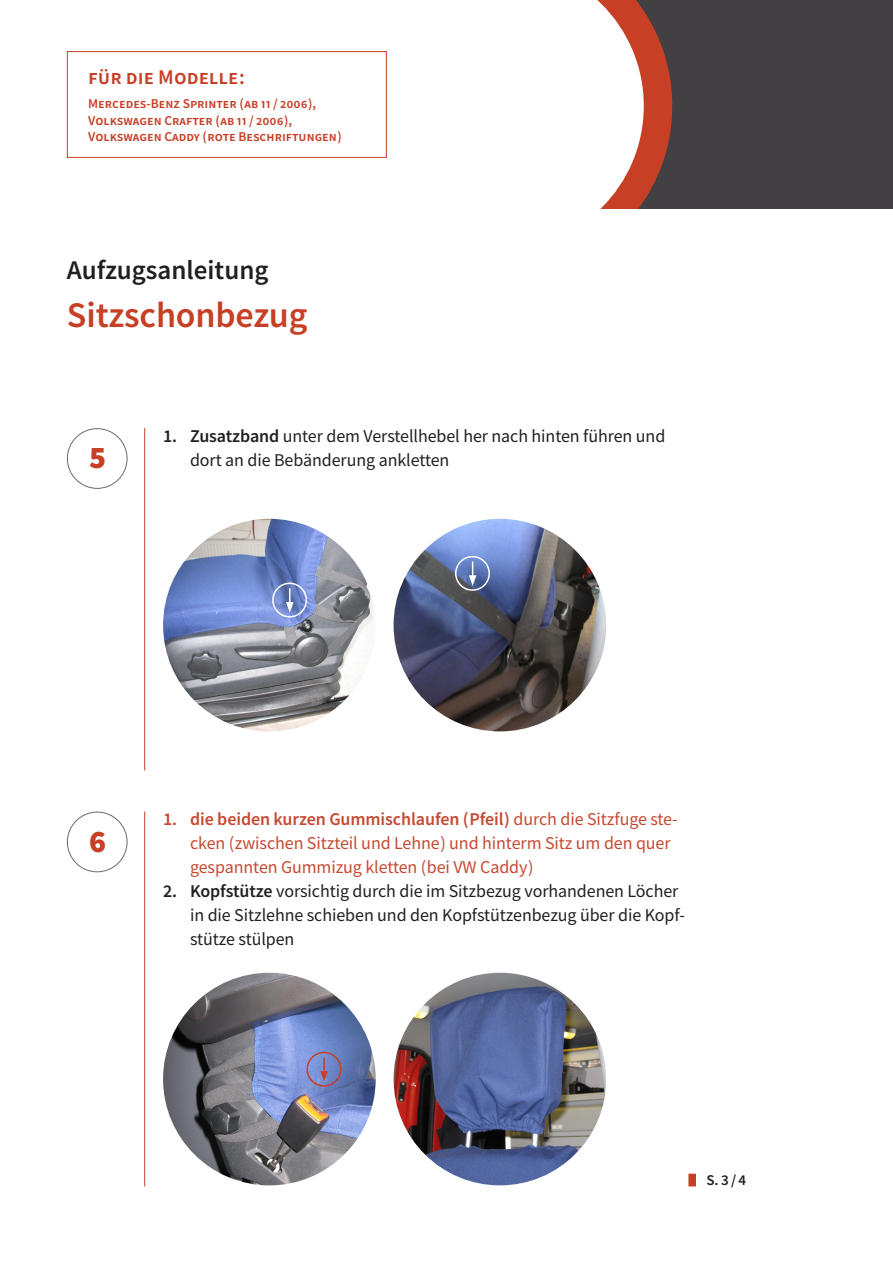
<style>
.page{position:relative;width:893px;height:1263px;background:#fff}
.page>*{position:absolute;margin:0;border:0;box-sizing:border-box;transform-origin:0 0}
.t1{font:600 36px "Source Sans Pro";color:#c73f25}
.t2{font:900 31.5px "Source Sans Pro";color:#c73f25}
.t3{font:600 27px "Source Sans Pro";color:#231f20}
.t4{font:600 21px "Source Sans Pro";color:#c73f25}
.t5{font:18px/24px "Source Sans Pro";letter-spacing:-.005em;color:#231f20}
.t6{font:18px/24px "Source Sans Pro";letter-spacing:-.005em;color:#c74831}
.t7{font:600 15px "Source Sans Pro";color:#231f20}
.t8{font:600 13.5px "Source Sans Pro";color:#c73f25}
.s1{font-weight:600}
</style>
<div class="page">
<img style="left:163px;top:519px;width:213px;height:212px;border-radius:106px">
<div style="left:67px;top:428px;width:60px;height:61px;border:1px solid #6a6b72;border-radius:50%"></div>
<hr style="left:144px;top:428px;width:1px;height:342px;background:#c73f25">
<div style="left:67px;top:812px;width:60px;height:60px;border:1px solid #6a6b72;border-radius:50%"></div>
<hr style="left:144px;top:811px;width:1px;height:375px;background:#c73f25">
<div style="left:688px;top:1174px;width:8px;height:12px;background:#c73f25"></div>
<div style="left:0;top:0;width:893px;height:209px;background:#424043"></div>
<svg style="left:534px;top:0;width:138px;height:209px;background:#e3c4be"></svg>
<div style="left:0;top:0;width:534px;height:209px;background:#fff"></div>
<img style="left:394px;top:973px;width:212px;height:212px;border-radius:106px">
<img style="left:394px;top:519px;width:212px;height:212px;border-radius:106px">
<img style="left:163px;top:973px;width:213px;height:212px;border-radius:106px">
<div style="left:67px;top:51px;width:320px;height:107px;border:1px solid #c73f25"></div>
<div style="left:306px;top:1052px;width:35px;height:35px;border:2px solid #c73f25;border-radius:50%"></div>
<svg style="left:320px;top:1057px;width:8px;height:25px"></svg>
<div style="left:272px;top:583px;width:35px;height:34px;border:2px solid #fff;border-radius:50%"></div>
<svg style="left:286px;top:588px;width:8px;height:24px"></svg>
<div style="left:455px;top:556px;width:35px;height:35px;border:2px solid #fff;border-radius:50%"></div>
<svg style="left:469px;top:562px;width:7px;height:24px"></svg>
<p class="t4" style="left:88px;top:63px;width:158px">für die Modelle:</p>
<p class="t8" style="left:88px;top:95px;width:229px">Mercedes-Benz Sprinter (ab 11 / 2006),</p>
<p class="t8" style="left:88px;top:111px;width:205px">Volkswagen Crafter (ab 11 / 2006),</p>
<p class="t8" style="left:88px;top:127px;width:255px">Volkswagen Caddy (rote Beschriftungen)</p>
<p class="t3" style="left:67px;top:252px;width:203px">Aufzugsanleitung</p>
<p class="t1" style="left:67px;top:292px;width:242px">Sitzschonbezug</p>
<p class="t2" style="left:89px;top:436px;width:19px">5</p>
<p class="t5" style="left:190px;top:424px;width:477px;text-indent:-27px"><span class="s1">1. Zusatzband</span> unter dem Verstellhebel her nach hinten führen und dort an die Bebänderung ankletten</p>
<p class="t2" style="left:89px;top:819px;width:19px">6</p>
<p class="t6" style="left:190px;top:807px;width:489px;text-indent:-27px"><span class="s1">1. die beiden kurzen Gummischlaufen (Pfeil)</span> durch die Sitzfuge ste&shy;cken (zwischen Sitzteil und Lehne) und hinterm Sitz um den quer gespannten Gummizug kletten (bei VW Caddy)</p>
<p class="t5" style="left:190px;top:879px;width:496px;text-indent:-27px"><span class="s1">2. Kopfstütze</span> vorsichtig durch die im Sitzbezug vorhandenen Löcher in die Sitzlehne schieben und den Kopfstützenbezug über die Kopf&shy;stütze stülpen</p>
<p class="t7" style="left:706px;top:1170px;width:41px">S.3/4</p>
</div>
